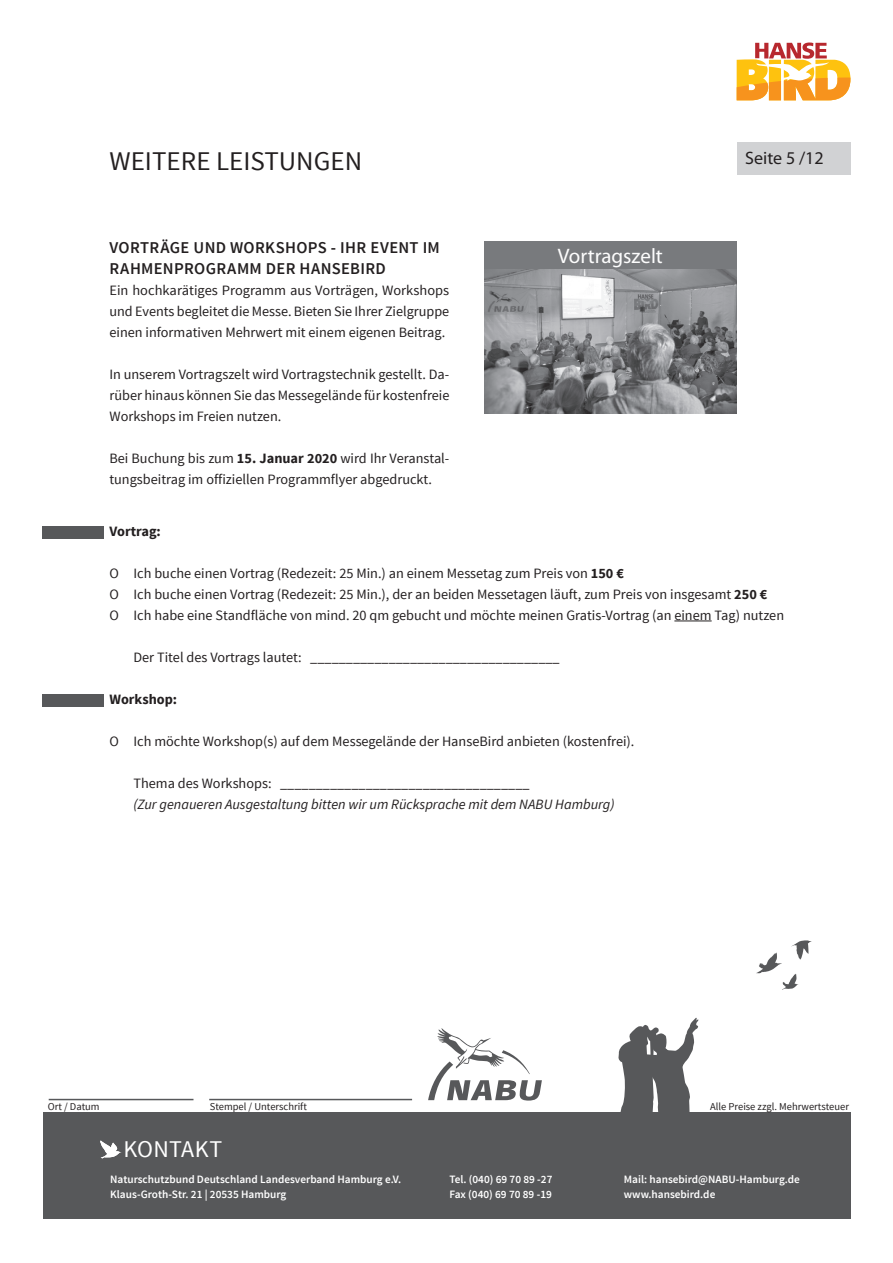
<style>
.page{position:relative;width:893px;height:1263px;background:#fff}
.page>*{position:absolute;margin:0;border:0;box-sizing:border-box;transform-origin:0 0}
.t1{font:27px "Source Sans Pro";color:#231f20}
.t2{font:24px "Source Sans Pro";letter-spacing:.01em;color:#fff}
.t3{font:21px "Myriad Pro";color:#fdfdfd}
.t4{font:18px "Myriad Pro";color:#231f20}
.t5{font:600 16.5px "Source Sans Pro";letter-spacing:.02em;color:#231f20}
.t6{font:14.25px/21px "Source Sans Pro";color:#231f20;text-align:justify}
.t7{font:italic 14.25px "Source Sans Pro";color:#231f20}
.t8{font:700 14.25px "Source Sans Pro";color:#231f20}
.t9{font:600 11.25px/15px "Source Sans Pro";color:#fff}
.t10{font:10.5px "Source Sans Pro";color:#231f20}
.s1{font-weight:700}
</style>
<div class="page">
<svg style="left:618px;top:1018px;width:81px;height:94px"></svg>
<div style="left:43px;top:1112px;width:808px;height:107px;background:#57585a"></div>
<svg style="left:428px;top:1028px;width:114px;height:72px"></svg>
<svg style="left:756px;top:940px;width:56px;height:50px"></svg>
<hr style="left:49px;top:1099px;width:144px;height:1px;background:#57585a">
<hr style="left:209px;top:1099px;width:203px;height:1px;background:#57585a">
<svg style="left:737px;top:43px;width:113px;height:57px"></svg>
<svg style="left:100px;top:1140px;width:22px;height:18px"></svg>
<div style="left:43px;top:694px;width:61px;height:13px;background:#57585a"></div>
<div style="left:43px;top:526px;width:61px;height:12px;background:#57585a"></div>
<hr style="left:674px;top:621px;width:38px;height:1px;background:#231f20">
<div style="left:484px;top:241px;width:253px;height:28px;background:#787a7d"></div>
<div style="left:737px;top:142px;width:113px;height:33px;background:#d1d2d4"></div>
<img style="left:484px;top:269px;width:253px;height:145px">
<h1 class="t1" style="left:109px;top:144px;width:254px">WEITERE LEISTUNGEN</h1>
<p class="t4" style="left:745px;top:147px;width:80px">Seite 5 /12</p>
<p class="t5" style="left:109px;top:237px;width:31px">Vortr</p>
<p class="t5" style="left:160px;top:237px;width:189px">äge un d Workshops - Ihr</p>
<p class="t5" style="left:370px;top:237px;width:21px">Event</p>
<p class="t5" style="left:423px;top:237px;width:16px">im</p>
<p class="t5" style="left:109px;top:258px;width:23px">Rahmenpr</p>
<p class="t5" style="left:194px;top:258px;width:34px">ogramm</p>
<p class="t5" style="left:266px;top:258px;width:56px">der HanseB</p>
<p class="t5" style="left:360px;top:258px;width:27px">ird</p>
<p class="t6" style="left:109px;top:280px;width:341px">Ein hochkarätiges Programm aus Vorträgen, Workshops und Events begleitet die Messe. Bieten Sie Ihrer Zielgruppe einen informativen Mehrwert mit einem eigenen Beitrag.</p>
<p class="t6" style="left:109px;top:364px;width:341px">In unserem Vortragszelt wird Vortragstechnik gestellt. Da&shy;rüber hinaus können Sie das Messegelände für kostenfreie Workshops im Freien nutzen.</p>
<p class="t6" style="left:109px;top:448px;width:341px">Bei Buchung bis zum <span class="s1">15. Januar 2020</span> wird Ihr Veranstal&shy;tungsbeitrag im offiziellen Programmflyer abgedruckt.</p>
<p class="t8" style="left:109px;top:522px;width:53px">Vortrag:</p>
<p class="t6" style="left:109px;top:563px;width:676px;text-align:left">O Ich buche einen Vortrag (Redezeit: 25 Min.) an einem Messetag zum Preis von <span class="s1">150 €<br></span>O Ich buche einen Vortrag (Redezeit: 25 Min.), der an beiden Messetagen läuft, zum Preis von insgesamt <span class="s1">250 €<br></span>O Ich habe eine Standfläche von mind. 20 qm gebucht und möchte meinen Gratis-Vortrag (an einem Tag) nutzen</p>
<p class="t6" style="left:133px;top:647px;width:428px">Der Titel des Vortrags lautet: ___________________________________</p>
<p class="t8" style="left:109px;top:690px;width:69px">Workshop:</p>
<p class="t6" style="left:109px;top:731px;width:526px">O Ich möchte Workshop(s) auf dem Messegelände der HanseBird anbieten (kostenfrei).</p>
<p class="t6" style="left:133px;top:773px;width:398px">Thema des Workshops: ___________________________________</p>
<p class="t7" style="left:133px;top:795px;width:483px">(Zur genaueren Ausgestaltung bitten wir um Rücksprache mit dem NABU Hamburg)</p>
<h3 class="t3" style="left:558px;top:243px;width:107px">Vortragszelt</h3>
<p class="t10" style="left:48px;top:1099px;width:53px">Ort / Datum</p>
<p class="t10" style="left:210px;top:1099px;width:99px">Stempel / Unterschrift</p>
<p class="t10" style="left:710px;top:1099px;width:140px">Alle Preise zzgl. Mehrwertsteuer</p>
<h2 class="t2" style="left:123px;top:1134px;width:100px">Kontakt</h2>
<p class="t9" style="left:110px;top:1172px;width:293px">Naturschutzbund Deutschland Landesverband Hamburg e.V.<br>Klaus-Groth-Str. 21 | 20535 Hamburg</p>
<p class="t9" style="left:449px;top:1172px;width:105px">Tel. (040) 69 70 89 -27<br>Fax (040) 69 70 89 -19</p>
<p class="t9" style="left:624px;top:1172px;width:178px">Mail: hansebird@NABU-Hamburg.de www.hansebird.de</p>
</div>
